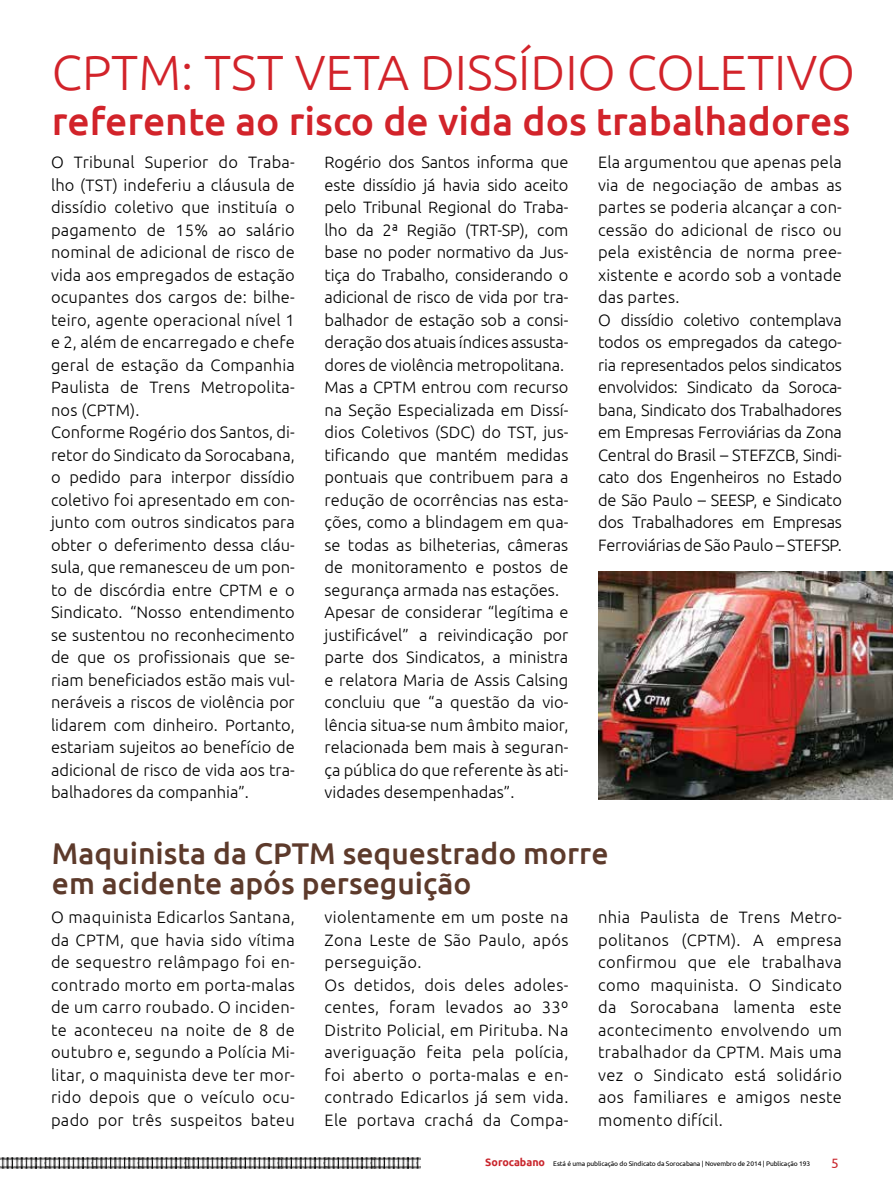
<style>
.page{position:relative;width:893px;height:1191px;background:#fff}
.page>*{position:absolute;margin:0;border:0;box-sizing:border-box;transform-origin:0 0}
.t1{font:300 49.5px "Ubuntu";color:#d2232a}
.t2{font:500 39px "Ubuntu";color:#d2232a}
.t3{font:500 30px/30px "Ubuntu";color:#5d3a2b}
.t4{font:300 16.5px/22.5px "Ubuntu";color:#000}
.t5{font:300 16.5px/22.5px "Ubuntu";letter-spacing:.02em;color:#000}
.t6{font:13.5px "Ubuntu";color:#c9252c}
.t7{font:6.75px "Ubuntu";letter-spacing:-.015em;color:#000}
.s1{font-weight:700;font-size:10.65px;color:#c9252c}
</style>
<div class="page">
<img style="left:0;top:1157px;width:47px;height:12px">
<img style="left:374px;top:1157px;width:47px;height:12px">
<img style="left:188px;top:1157px;width:45px;height:12px">
<img style="left:95px;top:1157px;width:45px;height:12px">
<img style="left:281px;top:1157px;width:45px;height:12px">
<img style="left:47px;top:1157px;width:48px;height:12px">
<img style="left:233px;top:1157px;width:48px;height:12px">
<img style="left:140px;top:1157px;width:48px;height:12px">
<img style="left:326px;top:1157px;width:48px;height:12px">
<img style="left:598px;top:571px;width:295px;height:228px">
<h1 class="t1" style="left:52px;top:42px;width:273px">CPTM: TST veta</h1>
<h1 class="t1" style="left:420px;top:42px;width:236px">dissídio coletivo</h1>
<h2 class="t2" style="left:52px;top:96px;width:800px">referente ao risco de vida dos trabalhadores</h2>
<p class="t4" style="left:51px;top:150px;width:245px">O Tribunal Superior do Traba&shy;lho (TST) indeferiu a cláusula de dissídio coletivo que instituía o pagamento de 15% ao salário nominal de adicional de risco de vida aos empregados de estação ocupantes dos cargos de: bilhe&shy;teiro, agente operacional nível 1 e 2, além de encarregado e chefe geral de estação da Companhia<br>Paulista de Trens Metropolita&shy;nos (CPTM).<br>Conforme Rogério dos Santos, di&shy;retor do Sindicato da Sorocabana, o pedido para interpor dissídio coletivo foi apresentado em con&shy;junto com outros sindicatos para obter o deferimento dessa cláu&shy;sula, que remanesceu de um pon&shy;to de discórdia entre CPTM e o<br>Sindicato. “Nosso entendimento se sustentou no reconhecimento de que os profissionais que se&shy;riam beneficiados estão mais vul&shy;neráveis a riscos de violência por lidarem com dinheiro. Portanto, estariam sujeitos ao benefício de adicional de risco de vida aos tra&shy;balhadores da companhia”.</p>
<p class="t4" style="left:325px;top:150px;width:245px">Rogério dos Santos informa que este dissídio já havia sido aceito pelo Tribunal Regional do Traba&shy;lho da 2ª Região (TRT-SP), com base no poder normativo da Jus&shy;tiça do Trabalho, considerando o adicional de risco de vida por tra&shy;balhador de estação sob a consi&shy;deração dos atuais índices assusta&shy;dores de violência metropolitana.<br>Mas a CPTM entrou com recurso na Seção Especializada em Dissí&shy;dios Coletivos (SDC) do TST, jus&shy;tificando que mantém medidas pontuais que contribuem para a redução de ocorrências nas esta&shy;ções, como a blindagem em qua&shy;se todas as bilheterias, câmeras de monitoramento e postos de segurança armada nas estações.<br>Apesar de considerar “legítima e justificável” a reivindicação por parte dos Sindicatos, a ministra e relatora Maria de Assis Calsing concluiu que “a questão da vio&shy;lência situa-se num âmbito maior, relacionada bem mais à seguran&shy;ça pública do que referente às ati&shy;vidades desempenhadas”.</p>
<p class="t4" style="left:598px;top:151px;width:245px">Ela argumentou que apenas pela via de negociação de ambas as partes se poderia alcançar a con&shy;cessão do adicional de risco ou pela existência de norma pree&shy;xistente e acordo sob a vontade das partes.<br>O dissídio coletivo contemplava todos os empregados da catego&shy;ria representados pelos sindicatos envolvidos: Sindicato da Soroca&shy;bana, Sindicato dos Trabalhadores em Empresas Ferroviárias da Zona<br>Central do Brasil – STEFZCB, Sindi&shy;cato dos Engenheiros no Estado de São Paulo – SEESP, e Sindicato dos Trabalhadores em Empresas<br>Ferroviárias de São Paulo – STEFSP.</p>
<h3 class="t3" style="left:52px;top:837px;width:558px">Maquinista da CPTM sequestrado morre em acidente após perseguição</h3>
<p class="t4" style="left:51px;top:905px;width:245px;text-align:justify">O maquinista Edicarlos Santana, da CPTM, que havia sido vítima de sequestro relâmpago foi en&shy;contrado morto em porta-malas de um carro roubado. O inciden&shy;te aconteceu na noite de 8 de outubro e, segundo a Polícia Mi&shy;litar, o maquinista deve ter mor&shy;rido depois que o veículo ocu&shy;pado por três suspeitos bateu</p>
<p class="t5" style="left:325px;top:905px;width:245px">violentamente em um poste na<br>Zona Leste de São Paulo, após perseguição.<br>Os detidos, dois deles adoles&shy;centes, foram levados ao 33º<br>Distrito Policial, em Pirituba. Na averiguação feita pela polícia, foi aberto o porta-malas e en&shy;contrado Edicarlos já sem vida.<br>Ele portava crachá da Compa-</p>
<p class="t4" style="left:598px;top:905px;width:245px;text-align:justify">nhia Paulista de Trens Metro&shy;politanos (CPTM). A empresa confirmou que ele trabalhava como maquinista. O Sindicato da Sorocabana lamenta este acontecimento envolvendo um trabalhador da CPTM. Mais uma vez o Sindicato está solidário aos familiares e amigos neste momento difícil.</p>
<p class="t7" style="left:485px;top:1159px;width:326px"><span class="s1">Sorocabano</span> Está é uma publicação do Sindicato da Sorocabana | Novembro de 2014 | Publicação 193</p>
<p class="t6" style="left:831px;top:1154px;width:9px">5</p>
</div>
